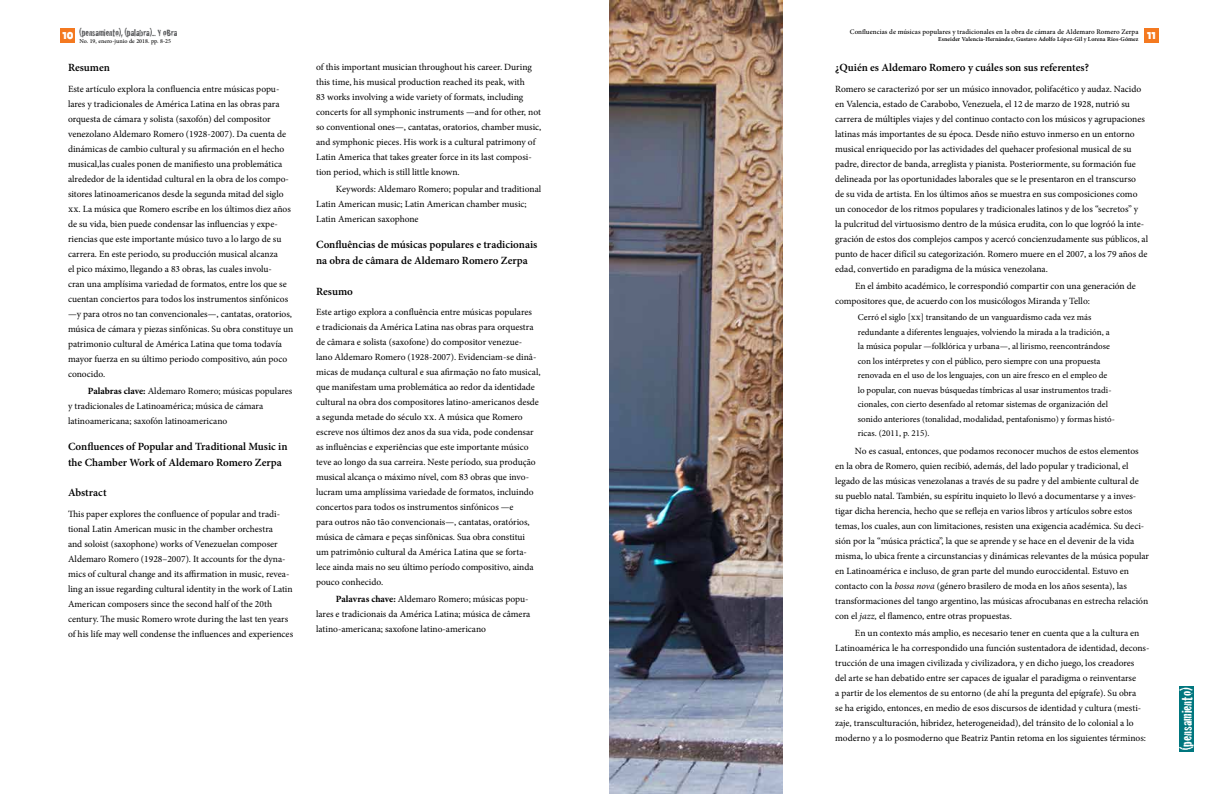
<style>
.page{position:relative;width:1219px;height:794px;background:#fff}
.page>*{position:absolute;margin:0;border:0;box-sizing:border-box;transform-origin:0 0}
.t1{font:15px "Cracked";color:#fff}
.t2{font:600 11px/16px "Minion Pro";color:#000}
.t3{font:10px "Cracked";color:#58595b}
.t4{font:800 10px "DOCK11";color:#fff}
.t5{font:9.5px/15px "Minion Pro";color:#000}
.t6{font:9px/14.5px "Minion Pro";color:#000}
.t7{font:500 7px "Minion Pro";letter-spacing:.01em;color:#000}
.t8{font:600 6px "Minion Pro";letter-spacing:.01em;color:#000}
.t9{font:500 6px "Minion Pro";letter-spacing:.01em;color:#000}
.s1{font-family:"DOCK11";font-weight:800;color:#fff}
.s2{font-weight:700}
.s3{font-style:italic}
</style>
<div class="page">
<div style="left:1144px;top:28px;width:14px;height:14px;background:#f47920"></div>
<div style="left:1179px;top:686px;width:14px;height:65px;background:#00767e"></div>
<div style="left:61px;top:28px;width:14px;height:14px;background:#f47920"></div>
<img style="left:609px;top:0;width:174px;height:794px">
<p class="t3" style="left:62px;top:25px;width:117px"><span class="s1">10</span> (pensamiento), (palabra)... Y oBra</p>
<p class="t2" style="left:68px;top:59px;width:43px">Resumen</p>
<p class="t5" style="left:68px;top:81px;width:227px">Este artículo explora la confluencia entre músicas popu&shy;lares y tradicionales de América Latina en las obras para orquesta de cámara y solista (saxofón) del compositor venezolano Aldemaro Romero (1928-2007). Da cuenta de dinámicas de cambio cultural y su afirmación en el hecho musical,las cuales ponen de manifiesto una problemática alrededor de la identidad cultural en la obra de los compo&shy;sitores latinoamericanos desde la segunda mitad del siglo xx. La música que Romero escribe en los últimos diez años de su vida, bien puede condensar las influencias y expe&shy;riencias que este importante músico tuvo a lo largo de su carrera. En este periodo, su producción musical alcanza<br>el pico máximo, llegando a 83 obras, las cuales involu-<br>cran una amplísima variedad de formatos, entre los que se cuentan conciertos para todos los instrumentos sinfónicos —y para otros no tan convencionales—, cantatas, oratorios, música de cámara y piezas sinfónicas. Su obra constituye un patrimonio cultural de América Latina que toma todavía mayor fuerza en su último periodo compositivo, aún poco conocido.</p>
<p class="t5" style="left:68px;top:383px;width:226px;text-indent:20px"><span class="s2">Palabras clave:</span> Aldemaro Romero; músicas populares y tradicionales de Latinoamérica; música de cámara latinoamericana; saxofón latinoamericano</p>
<p class="t2" style="left:68px;top:438px;width:221px">Confluences of Popular and Traditional Music in the Chamber Work of Aldemaro Romero Zerpa</p>
<p class="t2" style="left:68px;top:485px;width:40px">Abstract</p>
<p class="t5" style="left:68px;top:506px;width:227px">This paper explores the confluence of popular and tradi&shy;tional Latin American music in the chamber orchestra<br>and soloist (saxophone) works of Venezuelan composer Aldemaro Romero (1928–2007). It accounts for the dyna&shy;mics of cultural change and its affirmation in music, revea&shy;ling an issue regarding cultural identity in the work of Latin American composers since the second half of the 20th century. The music Romero wrote during the last ten years of his life may well condense the influences and experiences</p>
<p class="t9" style="left:79px;top:37px;width:93px">No. 19, enero-junio de 2018. pp. 8-25</p>
<p class="t5" style="left:316px;top:59px;width:227px">of this important musician throughout his career. During this time, his musical production reached its peak, with<br>83 works involving a wide variety of formats, including concerts for all symphonic instruments —and for other, not so conventional ones—, cantatas, oratorios, chamber music, and symphonic pieces. His work is a cultural patrimony of Latin America that takes greater force in its last composi&shy;tion period, which is still little known.</p>
<p class="t5" style="left:316px;top:181px;width:227px;text-indent:20px">Keywords: Aldemaro Romero; popular and traditional<br>Latin American music; Latin American chamber music;<br>Latin American saxophone</p>
<p class="t2" style="left:316px;top:237px;width:223px">Confluências de músicas populares e tradicionais na obra de câmara de Aldemaro Romero Zerpa</p>
<p class="t2" style="left:316px;top:283px;width:38px">Resumo</p>
<p class="t5" style="left:316px;top:305px;width:226px">Este artigo explora a confluência entre músicas populares<br>e tradicionais da América Latina nas obras para orquestra de câmara e solista (saxofone) do compositor venezue&shy;lano Aldemaro Romero (1928-2007). Evidenciam-se dinâ&shy;micas de mudança cultural e sua afirmação no fato musical, que manifestam uma problemática ao redor da identidade cultural na obra dos compositores latino-americanos desde a segunda metade do século xx. A música que Romero escreve nos últimos dez anos da sua vida, pode condensar as influências e experiências que este importante músico teve ao longo da sua carreira. Neste período, sua produção musical alcança o máximo nível, com 83 obras que invo&shy;lucram uma amplíssima variedade de formatos, incluindo concertos para todos os instrumentos sinfónicos —e<br>para outros não tão convencionais—, cantatas, oratórios, música de câmara e peças sinfônicas. Sua obra constitui<br>um patrimônio cultural da América Latina que se forta&shy;lece ainda mais no seu último período compositivo, ainda pouco conhecido.</p>
<p class="t5" style="left:316px;top:592px;width:216px;text-indent:20px"><span class="s2">Palavras chave:</span> Aldemaro Romero; músicas popu&shy;lares e tradicionais da América Latina; música de câmera latino-americana; saxofone latino-americano</p>
<p class="t7" style="left:850px;top:27px;width:290px">Confluencias de músicas populares y tradicionales en la obra de cámara de Aldemaro Romero Zerpa</p>
<p class="t8" style="left:938px;top:35px;width:202px">Esneider Valencia-Hernández, Gustavo Adolfo López-Gil y Lorena Ríos-Gómez</p>
<p class="t4" style="left:1147px;top:31px;width:10px">11</p>
<p class="t2" style="left:835px;top:59px;width:255px">¿Quién es Aldemaro Romero y cuáles son sus referentes?</p>
<p class="t5" style="left:835px;top:81px;width:315px">Romero se caracterizó por ser un músico innovador, polifacético y audaz. Nacido en Valencia, estado de Carabobo, Venezuela, el 12 de marzo de 1928, nutrió su carrera de múltiples viajes y del continuo contacto con los músicos y agrupaciones latinas más importantes de su época. Desde niño estuvo inmerso en un entorno musical enriquecido por las actividades del quehacer profesional musical de su padre, director de banda, arreglista y pianista. Posteriormente, su formación fue delineada por las oportunidades laborales que se le presentaron en el transcurso<br>de su vida de artista. En los últimos años se muestra en sus composiciones como un conocedor de los ritmos populares y tradicionales latinos y de los “secretos” y<br>la pulcritud del virtuosismo dentro de la música erudita, con lo que logróó la inte&shy;gración de estos dos complejos campos y acercó concienzudamente sus públicos, al punto de hacer difícil su categorización. Romero muere en el 2007, a los 79 años de edad, convertido en paradigma de la música venezolana.</p>
<p class="t5" style="left:835px;top:278px;width:302px;text-indent:20px">En el ámbito académico, le correspondió compartir con una generación de compositores que, de acuerdo con los musicólogos Miranda y Tello:</p>
<p class="t6" style="left:858px;top:310px;width:259px">Cerró el siglo [xx] transitando de un vanguardismo cada vez más redundante a diferentes lenguajes, volviendo la mirada a la tradición, a la música popular —folklórica y urbana—, al lirismo, reencontrándose con los intérpretes y con el público, pero siempre con una propuesta renovada en el uso de los lenguajes, con un aire fresco en el empleo de lo popular, con nuevas búsquedas tímbricas al usar instrumentos tradi&shy;cionales, con cierto desenfado al retomar sistemas de organización del sonido anteriores (tonalidad, modalidad, pentafonismo) y formas histó&shy;ricas. (2011, p. 215).</p>
<p class="t5" style="left:835px;top:443px;width:316px;text-indent:20px">No es casual, entonces, que podamos reconocer muchos de estos elementos en la obra de Romero, quien recibió, además, del lado popular y tradicional, el legado de las músicas venezolanas a través de su padre y del ambiente cultural de su pueblo natal. También, su espíritu inquieto lo llevó a documentarse y a inves&shy;tigar dicha herencia, hecho que se refleja en varios libros y artículos sobre estos temas, los cuales, aun con limitaciones, resisten una exigencia académica. Su deci&shy;sión por la “música práctica”, la que se aprende y se hace en el devenir de la vida misma, lo ubica frente a circunstancias y dinámicas relevantes de la música popular en Latinoamérica e incluso, de gran parte del mundo euroccidental. Estuvo en contacto con la <span class="s3">bossa nova</span> (género brasilero de moda en los años sesenta), las transformaciones del tango argentino, las músicas afrocubanas en estrecha relación con el <span class="s3">jazz,</span> el flamenco, entre otras propuestas.</p>
<p class="t5" style="left:835px;top:625px;width:316px;text-indent:20px">En un contexto más amplio, es necesario tener en cuenta que a la cultura en Latinoamérica le ha correspondido una función sustentadora de identidad, decons&shy;trucción de una imagen civilizada y civilizadora, y en dicho juego, los creadores<br>del arte se han debatido entre ser capaces de igualar el paradigma o reinventarse<br>a partir de los elementos de su entorno (de ahí la pregunta del epígrafe). Su obra<br>se ha erigido, entonces, en medio de esos discursos de identidad y cultura (mesti&shy;zaje, transculturación, hibridez, heterogeneidad), del tránsito de lo colonial a lo moderno y a lo posmoderno que Beatriz Pantin retoma en los siguientes términos:</p>
<h1 class="t1" style="left:1175px;top:750px;width:64px;rotate:-90deg">(pensamiento)</h1>
</div>
